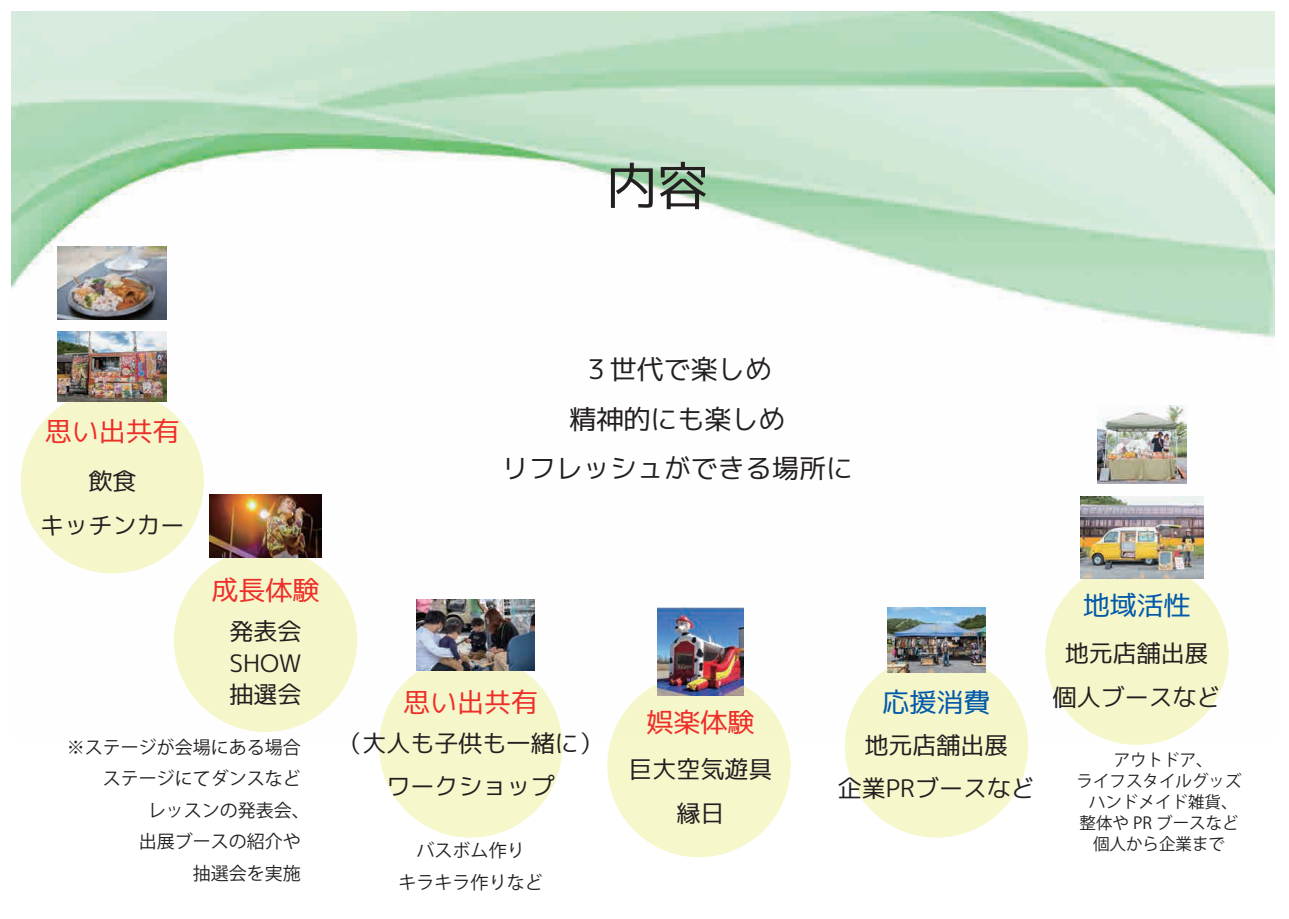
<style>
.page{position:relative;width:1289px;height:919px;background:#fff}
.page>*{position:absolute;margin:0;border:0;box-sizing:border-box;transform-origin:0 0}
.t1{font:51px "mplus 1 p regular";color:#231f20}
.t2{font:27px/49.5px "mplus 1 p regular";color:#231f20;text-align:center}
.t3{font:27px "mplus 1 p regular";color:#ee2e28}
.t4{font:27px "mplus 1 p regular";color:#0159a9}
.t5{font:24px/43.5px "mplus 1 p regular";color:#231f20;text-align:center}
.t6{font:18px "Koz Go Pr 6 N";color:#231f20}
.t7{font:16.5px/21px "Koz Go Pr 6 N";color:#231f20;text-align:center}
</style>
<div class="page">
<img style="left:11px;top:12px;width:1263px;height:725px">
<div style="left:174px;top:548px;width:183px;height:184px;background:#f6f6cb;border-radius:50%"></div>
<div style="left:844px;top:654px;width:184px;height:183px;background:#f7f7cc;border-radius:50%"></div>
<div style="left:607px;top:673px;width:183px;height:184px;background:#f7f7cc;border-radius:50%"></div>
<div style="left:379px;top:654px;width:183px;height:183px;background:#f7f7cc;border-radius:50%"></div>
<div style="left:1045px;top:561px;width:183px;height:183px;background:#f6f6cb;border-radius:50%"></div>
<div style="left:21px;top:390px;width:183px;height:183px;background:#f6f6cb;border-radius:50%"></div>
<img style="left:57px;top:331px;width:109px;height:70px">
<img style="left:887px;top:607px;width:98px;height:65px">
<img style="left:1097px;top:405px;width:89px;height:78px">
<img style="left:416px;top:599px;width:118px;height:71px">
<img style="left:57px;top:247px;width:109px;height:72px">
<img style="left:1080px;top:496px;width:123px;height:82px">
<img style="left:209px;top:495px;width:112px;height:62px">
<img style="left:657px;top:608px;width:86px;height:87px">
<h1 class="t1" style="left:606px;top:150px;width:103px">内容</h1>
<p class="t3" style="left:45px;top:412px;width:136px">思い出共有</p>
<p class="t5" style="left:40px;top:459px;width:145px">飲食<br>キッチンカー</p>
<p class="t3" style="left:211px;top:571px;width:109px">成長体験</p>
<p class="t5" style="left:229px;top:615px;width:74px;line-height:31.5px;text-align:justify">発表会SHOW抽選会</p>
<p class="t6" style="left:67px;top:736px;width:235px">※ステージが会場にある場合</p>
<p class="t6" style="left:103px;top:768px;width:199px">ステージにてダンスなど</p>
<p class="t6" style="left:148px;top:799px;width:163px">レッスンの発表会、</p>
<p class="t6" style="left:139px;top:831px;width:163px">出展ブースの紹介や</p>
<p class="t6" style="left:193px;top:862px;width:109px">抽選会を実施</p>
<p class="t2" style="left:502px;top:344px;width:352px">３世代で楽しめ<br>精神的にも楽しめ<br>リフレッシュができる場所に</p>
<p class="t3" style="left:403px;top:683px;width:136px">思い出共有</p>
<p class="t5" style="left:338px;top:721px;width:266px">（大人も子供も一緒に）ワークショップ</p>
<p class="t3" style="left:646px;top:702px;width:109px">娯楽体験</p>
<p class="t5" style="left:628px;top:747px;width:145px">巨大空気遊具縁日</p>
<p class="t4" style="left:882px;top:683px;width:109px">応援消費</p>
<p class="t5" style="left:837px;top:723px;width:199px">地元店舗出展<br>企業PRブースなど</p>
<p class="t4" style="left:1082px;top:586px;width:109px">地域活性</p>
<p class="t5" style="left:1052px;top:632px;width:169px">地元店舗出展個人ブースなど</p>
<p class="t7" style="left:1076px;top:749px;width:166px">アウトドア、<br>ライフスタイルグッズハンドメイド雑貨、整体や PR ブースなど</p>
<p class="t6" style="left:416px;top:840px;width:109px">バスボム作り</p>
<p class="t7" style="left:1093px;top:833px;width:133px">個人から企業まで</p>
<p class="t6" style="left:398px;top:872px;width:145px">キラキラ作りなど</p>
</div>
